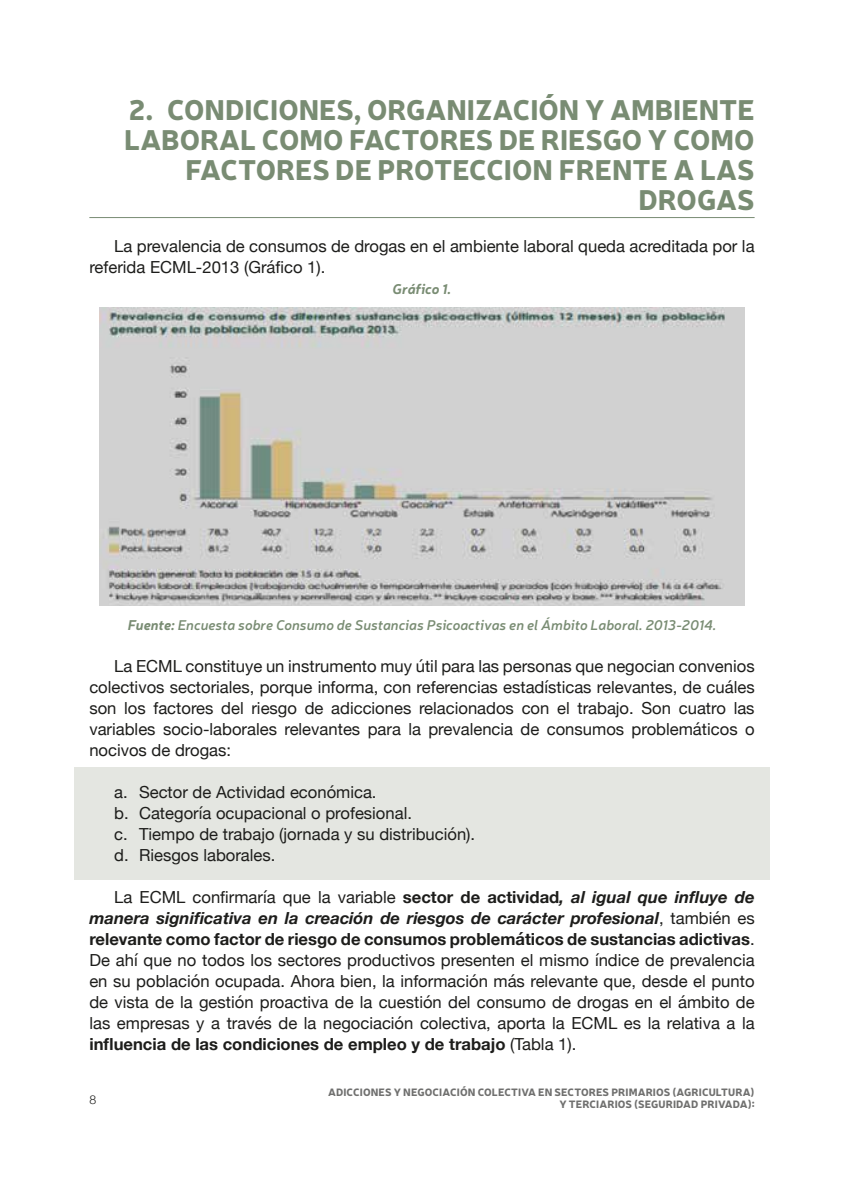
<style>
.page{position:relative;width:844px;height:1191px;background:#fff}
.page>*{position:absolute;margin:0;border:0;box-sizing:border-box;transform-origin:0 0}
.t1{font:900 28px/29.8px "Neris";color:#798c73;text-align:right}
.t2{font:16.62px/21px "Helvetica Neue";color:#1d1d1b}
.t3{font:italic 600 14px "Neris";color:#798c73}
.t4{font:italic 700 14px "Neris";letter-spacing:-.005em;color:#798c73}
.t5{font:300 12.25px "Helvetica Neue";color:#1d1d1b}
.t6{font:900 10.5px/12.2px "Neris";letter-spacing:.01em;color:#70706f;text-align:right}
.s1{font-weight:700}
.s2{font-weight:700;font-style:italic}
</style>
<div class="page">
<hr style="left:89px;top:217px;width:665px;height:1px;background:#798c73">
<div style="left:74px;top:767px;width:695px;height:49px;background:#e4e6e1"></div>
<div style="left:74px;top:809px;width:695px;height:49px;background:#e4e6e1"></div>
<div style="left:74px;top:830px;width:695px;height:49px;background:#e4e6e1"></div>
<img style="left:99px;top:308px;width:645px;height:297px">
<h1 class="t1" style="left:124px;top:94px;width:631px">2. CONDICIONES, ORGANIZACIÓN Y AMBIENTE<br>LABORAL COMO FACTORES DE RIESGO Y COMO<br>FACTORES DE PROTECCION FRENTE A LAS<br>DROGAS</h1>
<p class="t2" style="left:89px;top:237px;width:666px;text-indent:25px">La prevalencia de consumos de drogas en el ambiente laboral queda acreditada por la referida ECML-2013 (Gráfico 1).</p>
<p class="t4" style="left:392px;top:279px;width:60px">Gráfico 1.</p>
<p class="t3" style="left:128px;top:615px;width:590px"><span class="s1">Fuente:</span> Encuesta sobre Consumo de Sustancias Psicoactivas en el Ámbito Laboral. 2013-2014.</p>
<p class="t2" style="left:89px;top:657px;width:666px;text-align:justify;text-indent:25px">La ECML constituye un instrumento muy útil para las personas que negocian convenios colectivos sectoriales, porque informa, con referencias estadísticas relevantes, de cuáles son los factores del riesgo de adicciones relacionados con el trabajo. Son cuatro las variables socio-laborales relevantes para la prevalencia de consumos problemáticos o nocivos de drogas:</p>
<p class="t2" style="left:114px;top:783px;width:362px">a. Sector de Actividad económica.<br>b. Categoría ocupacional o profesional.<br>c. Tiempo de trabajo (jornada y su distribución). d. Riesgos laborales.</p>
<p class="t2" style="left:89px;top:888px;width:666px;text-align:justify;text-indent:25px">La ECML confirmaría que la variable <span class="s1">sector de actividad</span><span class="s2">, al igual que influye de manera significativa en la creación de riesgos de carácter profesional</span>, también es <span class="s1">relevante como factor de riesgo de consumos problemáticos de sustancias adictivas</span>.<br>De ahí que no todos los sectores productivos presenten el mismo índice de prevalencia en su población ocupada. Ahora bien, la información más relevante que, desde el punto de vista de la gestión proactiva de la cuestión del consumo de drogas en el ámbito de las empresas y a través de la negociación colectiva, aporta la ECML es la relativa a la <span class="s1">influencia de las condiciones de empleo y de trabajo</span> (Tabla 1).</p>
<p class="t5" style="left:89px;top:1089px;width:8px">8</p>
<p class="t6" style="left:328px;top:1085px;width:428px">ADICCIONES Y NEGOCIACIÓN COLECTIVA EN SECTORES PRIMARIOS (AGRICULTURA)<br>Y TERCIARIOS (SEGURIDAD PRIVADA):</p>
</div>
